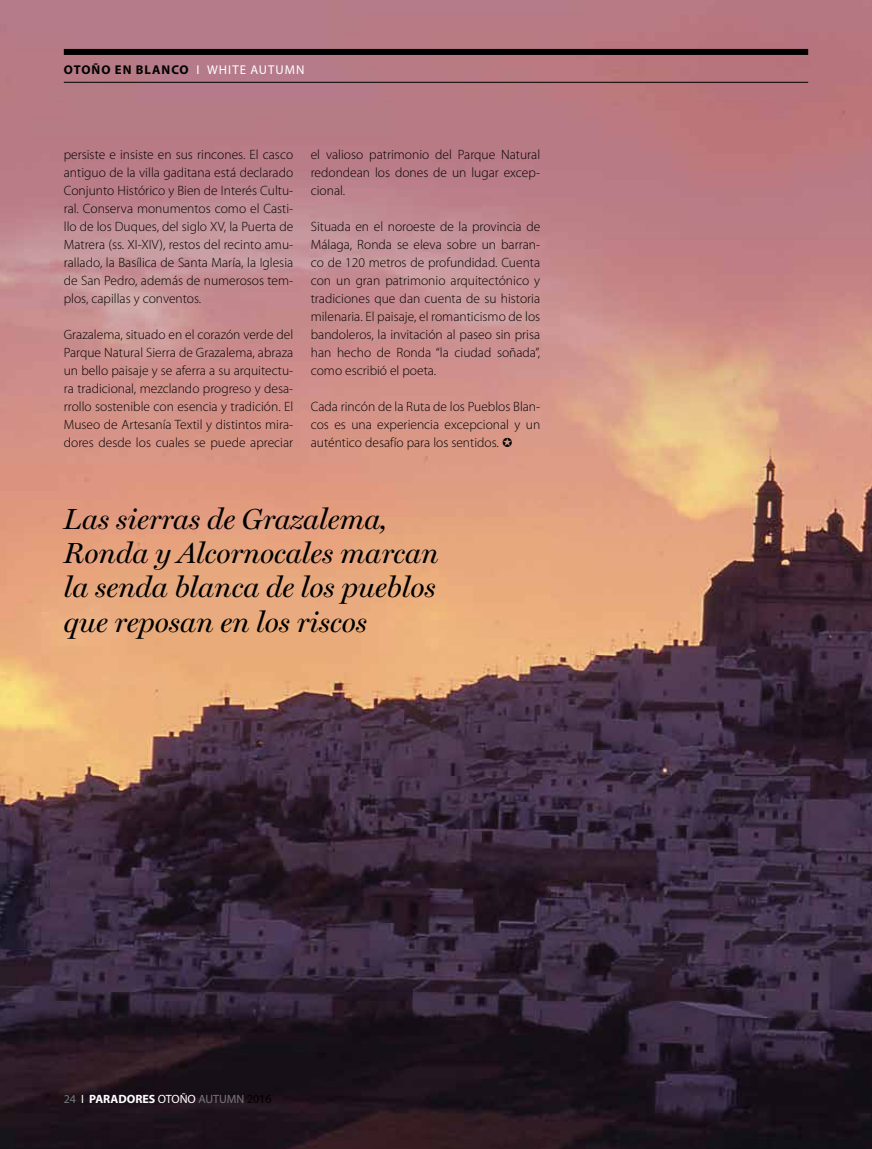
<style>
.page{position:relative;width:872px;height:1149px;background:#fff}
.page>*{position:absolute;margin:0;border:0;box-sizing:border-box;transform-origin:0 0}
.t1{font:italic 29.25px/34.3px "Miller Display";color:#000}
.t2{font:300 13.5px/18px "Myriad Pro";color:#000;text-align:justify}
.t3{font:700 12.75px "Myriad Pro";letter-spacing:.08em;color:#000}
.t4{font:700 12px "Myriad Pro";color:#fff}
.s1{font-weight:400;color:#fff}
.s2{font-weight:400;color:#73797c}
.s3{font-weight:400}
.s4{font-weight:400;color:#000}
</style>
<div class="page">
<img style="left:0;top:0;width:872px;height:1148px">
<div style="left:64px;top:49px;width:744px;height:6px;background:#000"></div>
<hr style="left:64px;top:82px;width:744px;height:1px;background:#000">
<svg style="left:503px;top:438px;width:9px;height:9px"></svg>
<p class="t3" style="left:64px;top:62px;width:242px">OTOÑO EN BLANCO <span class="s1">I WHITE AUTUMN</span></p>
<p class="t2" style="left:64px;top:145px;width:231px">persiste e insiste en sus rincones. El casco antiguo de la villa gaditana está declarado Conjunto Histórico y Bien de Interés Cultu&shy;ral. Conserva monumentos como el Casti&shy;llo de los Duques, del siglo XV, la Puerta de Matrera (ss. XI-XIV), restos del recinto amu&shy;rallado, la Basílica de Santa María, la Iglesia de San Pedro, además de numerosos tem&shy;plos, capillas y conventos.</p>
<p class="t2" style="left:64px;top:325px;width:231px">Grazalema, situado en el corazón verde del Parque Natural Sierra de Grazalema, abraza un bello paisaje y se aferra a su arquitectu&shy;ra tradicional, mezclando progreso y desa&shy;rrollo sostenible con esencia y tradición. El Museo de Artesanía Textil y distintos mira&shy;dores desde los cuales se puede apreciar</p>
<p class="t2" style="left:311px;top:145px;width:231px">el valioso patrimonio del Parque Natural redondean los dones de un lugar excep&shy;cional.</p>
<p class="t2" style="left:311px;top:217px;width:231px">Situada en el noroeste de la provincia de Málaga, Ronda se eleva sobre un barran&shy;co de 120 metros de profundidad. Cuenta con un gran patrimonio arquitectónico y tradiciones que dan cuenta de su historia milenaria. El paisaje, el romanticismo de los bandoleros, la invitación al paseo sin prisa han hecho de Ronda “la ciudad soñada”, como escribió el poeta.</p>
<p class="t2" style="left:311px;top:397px;width:231px">Cada rincón de la Ruta de los Pueblos Blan&shy;cos es una experiencia excepcional y un auténtico desafío para los sentidos.</p>
<h1 class="t1" style="left:64px;top:501px;width:376px">Las sierras de Grazalema,<br>Ronda y Alcornocales marcan la senda blanca de los pueblos que reposan en los riscos</h1>
<p class="t4" style="left:64px;top:1090px;width:209px"><span class="s2">24</span> <span class="s3">Ι</span> PARADORES <span class="s3">OTOÑO</span> <span class="s2">AUTUMN</span> <span class="s4">2016</span></p>
</div>
